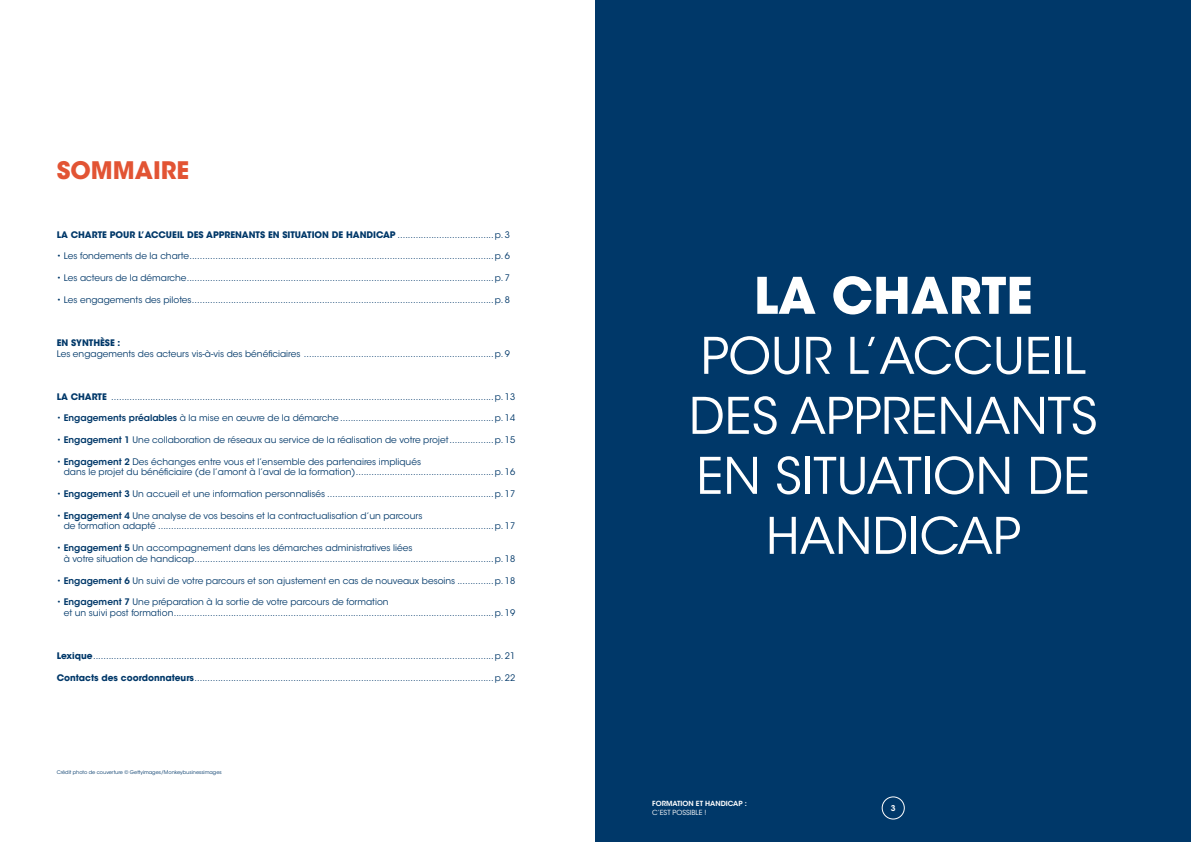
<style>
.page{position:relative;width:1191px;height:842px;background:#fff}
.page>*{position:absolute;margin:0;border:0;box-sizing:border-box;transform-origin:0 0}
.t1{font:50px/60px "ITC Avant Garde Std";color:#fff;text-align:center}
.t2{font:700 50px "ITC Avant Garde Std";color:#fff}
.t3{font:700 24px "ITC Avant Garde Std";color:#e25434}
.t4{font:9px/10.8px "ITC Avant Garde Std";color:#003869}
.t5{font:700 9px "ITC Avant Garde Std";color:#003869}
.t6{font:600 8px "ITC Avant Garde Std";color:#fff}
.t7{font:600 7px "ITC Avant Garde Std";color:#fff}
.t8{font:7px "ITC Avant Garde Std";color:#fff}
.t9{font:5px "ITC Avant Garde Std";color:#003869}
.s1{font-weight:400}
.s2{font-weight:700}
.s3{font-weight:600}
</style>
<div class="page">
<div style="left:595px;top:0;width:596px;height:842px;background:#003869"></div>
<div style="left:881px;top:796px;width:23px;height:23px;border:1px solid #fff;border-radius:50%"></div>
<h2 class="t3" style="left:57px;top:155px;width:134px">SOMMAIRE</h2>
<p class="t5" style="left:57px;top:229px;width:455px">LA CHARTE POUR L’ACCUEIL DES APPRENANTS EN SITUATION DE HANDICAP <span class="s1">.....................................p. 3</span></p>
<p class="t4" style="left:57px;top:251px;width:455px">• Les fondements de la charte.....................................................................................................................p. 6</p>
<p class="t4" style="left:57px;top:272px;width:455px">• Les acteurs de la démarche......................................................................................................................p. 7</p>
<p class="t4" style="left:57px;top:294px;width:455px">• Les engagements des pilotes....................................................................................................................p. 8</p>
<p class="t5" style="left:57px;top:337px;width:65px">EN SYNTHÈSE :</p>
<p class="t4" style="left:57px;top:348px;width:455px">Les engagements des acteurs vis-à-vis des bénéficiaires .........................................................................p. 9</p>
<p class="t4" style="left:57px;top:391px;width:460px"><span class="s2">LA CHARTE</span> ...................................................................................................................................................p. 13</p>
<p class="t4" style="left:57px;top:413px;width:460px">• <span class="s3">Engagements préalables</span> à la mise en œuvre de la démarche ...........................................................p. 14</p>
<p class="t4" style="left:57px;top:434px;width:460px">• <span class="s3">Engagement 1</span> Une collaboration de réseaux au service de la réalisation de votre projet.................p. 15</p>
<p class="t4" style="left:64px;top:456px;width:453px;text-indent:-7px">• <span class="s3">Engagement 2</span> Des échanges entre vous et l’ensemble des partenaires impliqués<br>dans le projet du bénéficiaire (de l’amont à l’aval de la formation).....................................................p. 16</p>
<p class="t4" style="left:57px;top:488px;width:460px">• <span class="s3">Engagement 3</span> Un accueil et une information personnalisés ................................................................p. 17</p>
<p class="t4" style="left:64px;top:510px;width:453px;text-indent:-7px">• <span class="s3">Engagement 4</span> Une analyse de vos besoins et la contractualisation d’un parcours<br>de formation adapté .................................................................................................................................p. 17</p>
<p class="t4" style="left:64px;top:542px;width:453px;text-indent:-7px">• <span class="s3">Engagement 5</span> Un accompagnement dans les démarches administratives liées<br>à votre situation de handicap...................................................................................................................p. 18</p>
<p class="t4" style="left:57px;top:575px;width:460px">• <span class="s3">Engagement 6</span> Un suivi de votre parcours et son ajustement en cas de nouveaux besoins ..............p. 18</p>
<p class="t4" style="left:64px;top:596px;width:453px;text-indent:-7px">• <span class="s3">Engagement 7</span> Une préparation à la sortie de votre parcours de formation<br>et un suivi post formation...........................................................................................................................p. 19</p>
<p class="t4" style="left:57px;top:650px;width:460px"><span class="s2">Lexique</span>..........................................................................................................................................................p. 21</p>
<p class="t4" style="left:57px;top:672px;width:460px"><span class="s2">Contacts des coordonnateurs</span>...................................................................................................................p. 22</p>
<p class="t9" style="left:57px;top:769px;width:166px">Crédit photo de couverture © Gettyimages/Monkeybusinessimages</p>
<h1 class="t2" style="left:753px;top:263px;width:280px">LA CHARTE</h1>
<h1 class="t1" style="left:689px;top:326px;width:410px">POUR L’ACCUEIL<br>DES APPRENANTS<br>EN SITUATION DE<br>HANDICAP</h1>
<p class="t7" style="left:652px;top:799px;width:96px">FORMATION ET HANDICAP :</p>
<p class="t8" style="left:652px;top:808px;width:56px">C’EST POSSIBLE !</p>
<p class="t6" style="left:891px;top:803px;width:6px">3</p>
</div>
